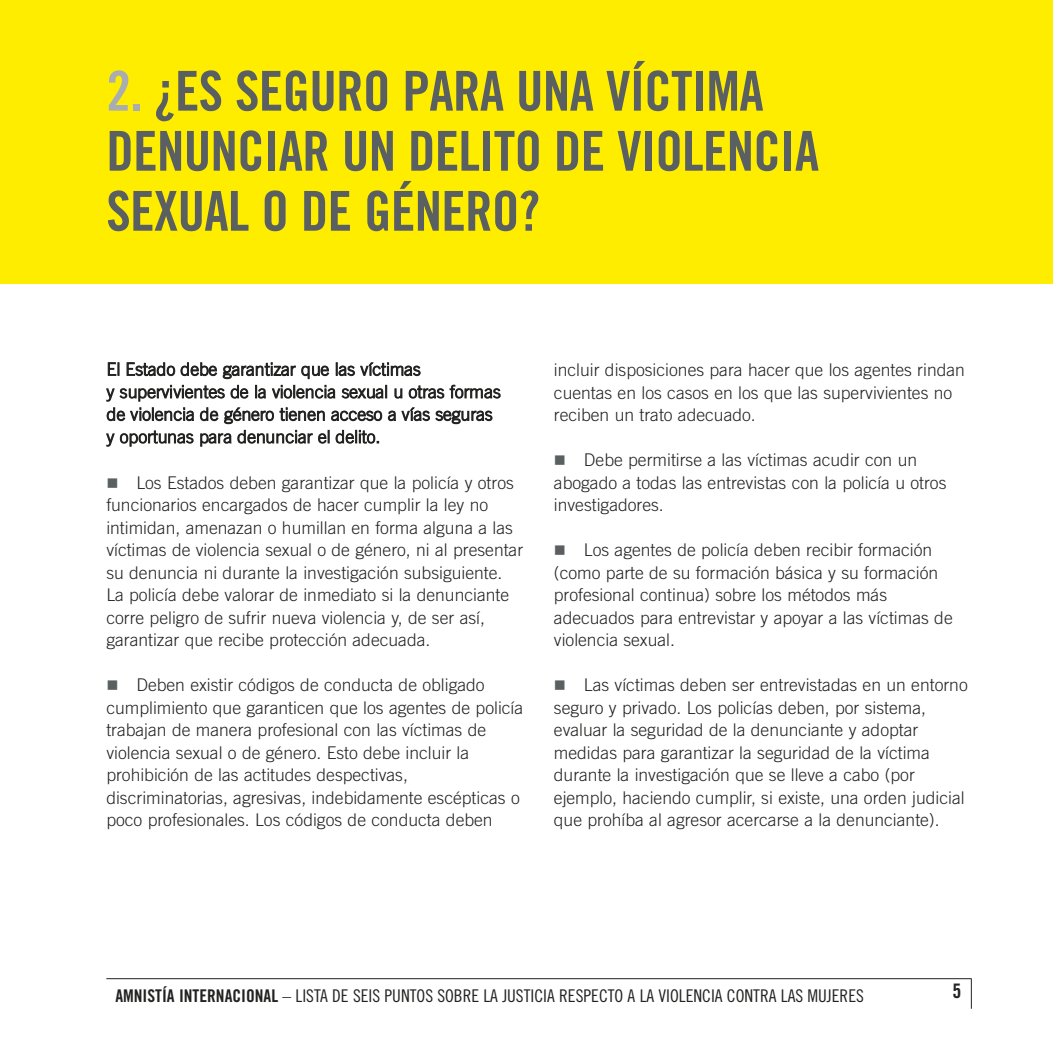
<style>
.page{position:relative;width:1053px;height:1053px;background:#fff}
.page>*{position:absolute;margin:0;border:0;box-sizing:border-box;transform-origin:0 0}
.t1{font:55px/60px "Amnesty Trade Gothic Bd Cn 20";letter-spacing:-.015em;color:#5a5f62}
.t2{font:20px "Amnesty Trade Gothic Bd Cn 20";color:#222221}
.t3{font:300 17.5px/22.5px "Amnesty Trade Gothic";color:#222221}
.t4{font:17.5px "Amnesty Trade Gothic Cn 18";color:#222221}
.s1{color:#a9adb0}
.s2{font-family:"Amnesty Trade Gothic Bd Cn 20"}
</style>
<div class="page">
<hr style="left:106px;top:978px;width:865px;height:1px;background:#222221">
<hr style="left:970px;top:978px;width:1px;height:30px;background:#222221">
<div style="left:0;top:0;width:1052px;height:283px;background:#ffed00"></div>
<h1 class="t1" style="left:106px;top:61px;width:714px"><span class="s1">2.</span> ¿ES SEGURO PARA UNA VÍCTIMA<br>DENUNCIAR UN DELITO DE VIOLENCIA<br>SEXUAL O DE GÉNERO?</h1>
<p class="t3" style="left:107px;top:358px;width:396px">El Estado debe garantizar que las víctimas<br>y supervivientes de la violencia sexual u otras formas de violencia de género tienen acceso a vías seguras y oportunas para denunciar el delito.</p>
<p class="t3" style="left:106px;top:471px;width:418px;text-indent:30px">Los Estados deben garantizar que la policía y otros funcionarios encargados de hacer cumplir la ley no intimidan, amenazan o humillan en forma alguna a las víctimas de violencia sexual o de género, ni al presentar su denuncia ni durante la investigación subsiguiente.<br>La policía debe valorar de inmediato si la denunciante corre peligro de sufrir nueva violencia y, de ser así, garantizar que recibe protección adecuada.</p>
<p class="t3" style="left:106px;top:673px;width:418px;text-indent:30px">Deben existir códigos de conducta de obligado cumplimiento que garanticen que los agentes de policía trabajan de manera profesional con las víctimas de violencia sexual o de género. Esto debe incluir la prohibición de las actitudes despectivas, discriminatorias, agresivas, indebidamente escépticas o poco profesionales. Los códigos de conducta deben</p>
<p class="t3" style="left:554px;top:358px;width:412px">incluir disposiciones para hacer que los agentes rindan cuentas en los casos en los que las supervivientes no reciben un trato adecuado.</p>
<p class="t3" style="left:554px;top:448px;width:394px;text-indent:30px">Debe permitirse a las víctimas acudir con un abogado a todas las entrevistas con la policía u otros investigadores.</p>
<p class="t3" style="left:554px;top:538px;width:400px;text-indent:30px">Los agentes de policía deben recibir formación (como parte de su formación básica y su formación profesional continua) sobre los métodos más adecuados para entrevistar y apoyar a las víctimas de violencia sexual.</p>
<p class="t3" style="left:554px;top:673px;width:415px;text-indent:30px">Las víctimas deben ser entrevistadas en un entorno seguro y privado. Los policías deben, por sistema, evaluar la seguridad de la denunciante y adoptar medidas para garantizar la seguridad de la víctima durante la investigación que se lleve a cabo (por ejemplo, haciendo cumplir, si existe, una orden judicial que prohíba al agresor acercarse a la denunciante).</p>
<p class="t4" style="left:115px;top:985px;width:750px"><span class="s2">AMNISTÍA INTERNACIONAL</span> – LISTA DE SEIS PUNTOS SOBRE LA JUSTICIA RESPECTO A LA VIOLENCIA CONTRA LAS MUJERES</p>
<p class="t2" style="left:952px;top:978px;width:10px">5</p>
</div>
